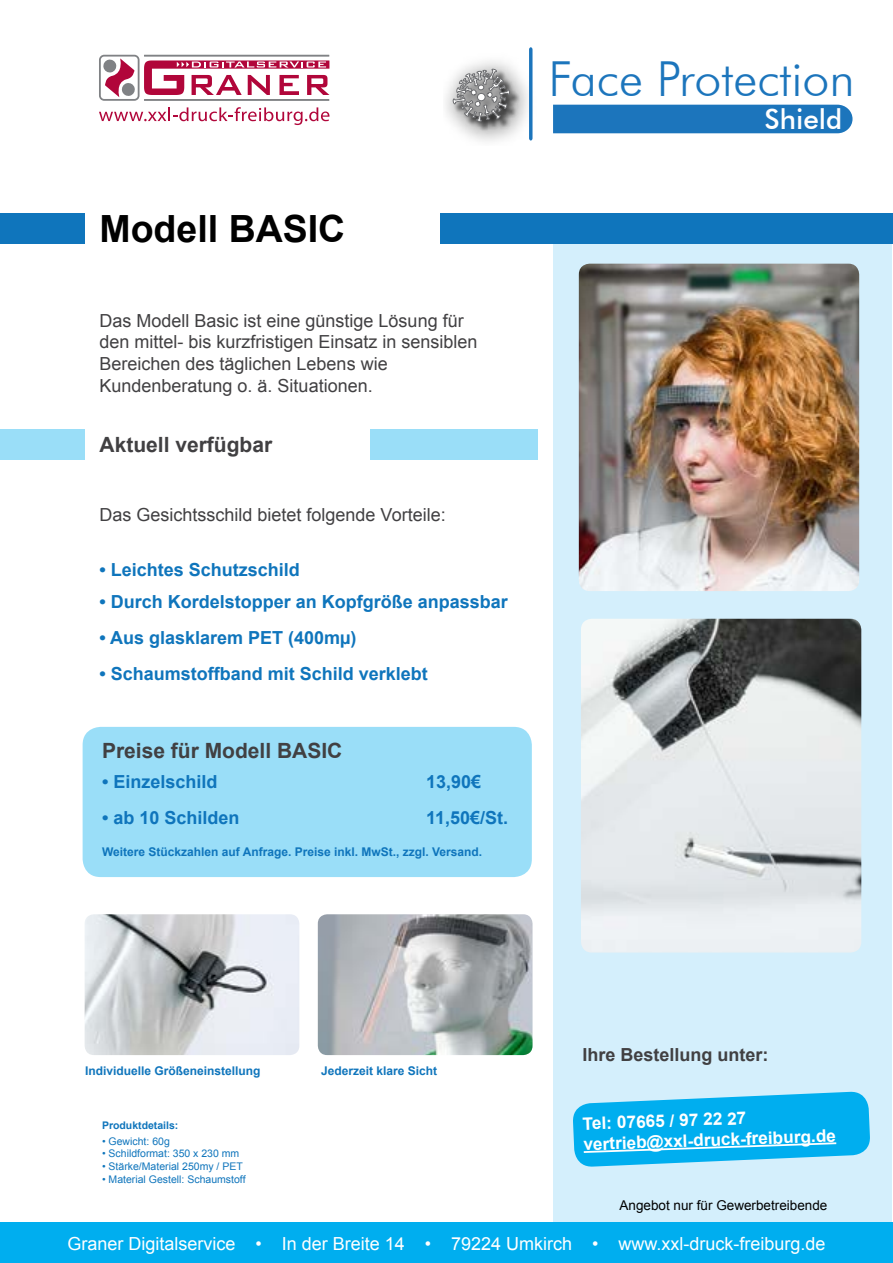
<style>
.page{position:relative;width:893px;height:1263px;background:#fff}
.page>*{position:absolute;margin:0;border:0;box-sizing:border-box;transform-origin:0 0}
.t1{font:300 48.3px "Futura BT";color:#1c75bc}
.t2{font:700 37.5px "Arial";color:#000}
.t3{font:500 27.75px "Futura BT";color:#fff}
.t4{font:700 21px "Arial";color:#414042}
.t5{font:18px/21.6px "Arial";color:#414042}
.t6{font:700 18px "Arial";color:#0f75bc}
.t7{font:18px "Arial";color:#fff}
.t8{font:700 18px "Arial";color:#414042}
.t9{font:700 17.25px/20.7px "Arial";color:#fff}
.t10{font:13.5px "Arial";color:#000}
.t11{font:700 12px "Arial";color:#0f75bc}
.t12{font:10.5px "Arial";color:#0f75bc}
.t13{font:700 10.5px "Arial";color:#0f75bc}
</style>
<div class="page">
<div style="left:554px;top:243px;width:338px;height:981px;background:#d4effc"></div>
<div style="left:83px;top:727px;width:449px;height:150px;background:#9adef8;border-radius:18px"></div>
<img style="left:581px;top:619px;width:280px;height:333px">
<img style="left:318px;top:914px;width:215px;height:141px">
<img style="left:85px;top:914px;width:214px;height:141px">
<div style="left:440px;top:213px;width:453px;height:31px;background:#0f75bc"></div>
<div style="left:0;top:1222px;width:893px;height:41px;background:#00aeef"></div>
<div style="left:370px;top:429px;width:167px;height:31px;background:#9adef8"></div>
<div style="left:0;top:213px;width:84px;height:31px;background:#0f75bc"></div>
<div style="left:0;top:429px;width:84px;height:31px;background:#9adef8"></div>
<div style="left:553px;top:105px;width:299px;height:28px;background:#1c75bc"></div>
<img style="left:452px;top:68px;width:70px;height:66px">
<svg style="left:453px;top:68px;width:57px;height:54px;background:#9d9d9e"></svg>
<svg style="left:529px;top:47px;width:3px;height:93px"></svg>
<svg style="left:573px;top:1091px;width:297px;height:76px"></svg>
<img style="left:579px;top:264px;width:280px;height:327px">
<svg style="left:99px;top:55px;width:230px;height:46px"></svg>
<svg style="left:99px;top:107px;width:230px;height:18px"></svg>
<h2 class="t2" style="left:99px;top:204px;width:247px">Modell BASIC</h2>
<p class="t5" style="left:99px;top:310px;width:380px">Das Modell Basic ist eine günstige Lösung für den mittel- bis kurzfristigen Einsatz in sensiblen Bereichen des täglichen Lebens wie Kundenberatung o. ä. Situationen.</p>
<p class="t4" style="left:99px;top:431px;width:174px">Aktuell verfügbar</p>
<p class="t5" style="left:99px;top:504px;width:348px">Das Gesichtsschild bietet folgende Vorteile:</p>
<p class="t6" style="left:99px;top:558px;width:202px">• Leichtes Schutzschild</p>
<p class="t6" style="left:99px;top:590px;width:410px">• Durch Kordelstopper an Kopfgröße anpassbar</p>
<p class="t6" style="left:99px;top:626px;width:259px">• Aus glasklarem PET (400mµ)</p>
<p class="t6" style="left:99px;top:662px;width:330px">• Schaumstoffband mit Schild verklebt</p>
<p class="t4" style="left:102px;top:737px;width:242px">Preise für Modell BASIC</p>
<p class="t6" style="left:102px;top:770px;width:117px">• Einzelschild</p>
<p class="t6" style="left:426px;top:770px;width:57px">13,90€</p>
<p class="t6" style="left:102px;top:806px;width:139px">• ab 10 Schilden</p>
<p class="t6" style="left:426px;top:806px;width:84px">11,50€/St.</p>
<p class="t11" style="left:102px;top:844px;width:382px">Weitere Stückzahlen auf Anfrage. Preise inkl. MwSt., zzgl. Versand.</p>
<h1 class="t1" style="left:548px;top:49px;width:308px">Face Protection</h1>
<h3 class="t3" style="left:764px;top:103px;width:79px">Shield</h3>
<p class="t11" style="left:85px;top:1063px;width:177px">Individuelle Größeneinstellung</p>
<p class="t11" style="left:321px;top:1063px;width:118px">Jederzeit klare Sicht</p>
<p class="t13" style="left:102px;top:1118px;width:78px">Produktdetails:</p>
<p class="t12" style="left:102px;top:1134px;width:69px">• Gewicht: 60g</p>
<p class="t12" style="left:102px;top:1147px;width:139px">• Schildformat: 350 x 230 mm</p>
<p class="t12" style="left:102px;top:1159px;width:142px">• Stärke/Material 250my / PET</p>
<p class="t12" style="left:102px;top:1172px;width:145px">• Material Gestell: Schaumstoff</p>
<p class="t8" style="left:583px;top:1043px;width:188px">Ihre Bestellung unter:</p>
<p class="t9" style="left:582px;top:1114px;width:254px;rotate:-2deg">Tel: 07665 / 97 22 27 vertrieb@xxl-druck-freiburg.de</p>
<p class="t10" style="left:619px;top:1196px;width:209px">Angebot nur für Gewerbetreibende</p>
<p class="t7" style="left:67px;top:1231px;width:760px">Graner Digitalservice • In der Breite 14 • 79224 Umkirch • www.xxl-druck-freiburg.de</p>
</div>
